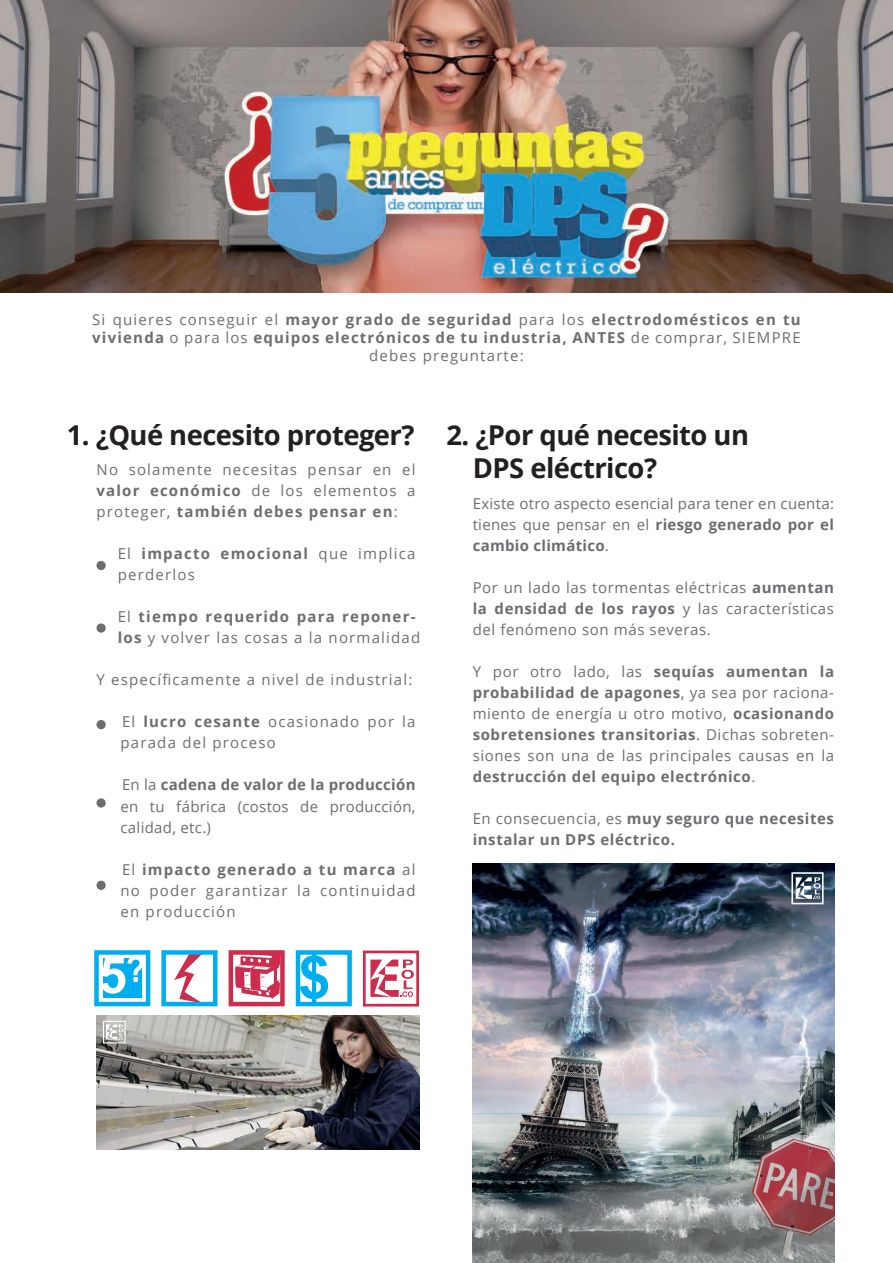
<style>
.page{position:relative;width:893px;height:1263px;background:#fff}
.page>*{position:absolute;margin:0;border:0;box-sizing:border-box;transform-origin:0 0}
.t1{font:700 27.45px/32.8px "Open Sans";letter-spacing:-.02em;color:#231f20}
.t2{font:15px/21px "Open Sans";letter-spacing:.06em;color:#6c6d70;text-align:justify}
.t3{font:15px/21px "Open Sans";letter-spacing:.08em;color:#6c6d70}
.t4{font:700 15px/18px "Open Sans";letter-spacing:.08em;color:#6c6d70;text-align:center}
.t5{font:700 15px/21px "Open Sans";letter-spacing:.04em;color:#6c6d70}
.s1{font-weight:400}
.s2{font-weight:700}
</style>
<div class="page">
<img style="left:473px;top:864px;width:361px;height:399px">
<svg style="left:174px;top:955px;width:27px;height:46px"></svg>
<div style="left:161px;top:950px;width:57px;height:56px;border:4px solid #00aeef"></div>
<div style="left:94px;top:950px;width:56px;height:56px;border:4px solid #00aeef"></div>
<div style="left:103px;top:958px;width:39px;height:39px;background:#00aeef"></div>
<svg style="left:103px;top:958px;width:39px;height:36px"></svg>
<div style="left:296px;top:950px;width:56px;height:56px;border:4px solid #00aeef"></div>
<svg style="left:300px;top:953px;width:28px;height:51px"></svg>
<div style="left:229px;top:950px;width:56px;height:56px;border:4px solid #cd2c4c"></div>
<svg style="left:235px;top:951px;width:45px;height:47px"></svg>
<svg style="left:363px;top:950px;width:56px;height:56px"></svg>
<svg style="left:791px;top:872px;width:33px;height:32px"></svg>
<div style="left:96px;top:720px;width:10px;height:9px;background:#6c6d70;border-radius:50%"></div>
<svg style="left:96px;top:623px;width:10px;height:10px"></svg>
<div style="left:96px;top:561px;width:10px;height:9px;background:#6c6d70;border-radius:50%"></div>
<div style="left:96px;top:798px;width:10px;height:9px;background:#6c6d70;border-radius:50%"></div>
<div style="left:96px;top:881px;width:10px;height:9px;background:#6c6d70;border-radius:50%"></div>
<img style="left:96px;top:1015px;width:323px;height:135px">
<svg style="left:103px;top:1021px;width:23px;height:22px"></svg>
<img style="left:0;top:0;width:893px;height:292px">
<p class="t4" style="left:92px;top:310px;width:710px"><span class="s1">Si quieres conseguir el</span> mayor grado de seguridad <span class="s1">para los</span> electrodomésticos en tu vivienda <span class="s1">o para los</span> equipos electrónicos de tu industria, ANTES <span class="s1">de comprar, SIEMPRE debes preguntarte:</span></p>
<h1 class="t1" style="left:67px;top:418px;width:349px">1. ¿Qué necesito proteger?</h1>
<p class="t2" style="left:96px;top:459px;width:321px">No solamente necesitas pensar en el <span class="s2">valor económico</span> de los elementos a proteger, <span class="s2">también debes pensar en</span>:</p>
<p class="t3" style="left:118px;top:543px;width:299px">El <span class="s2">impacto emocional</span> que implica perderlos</p>
<p class="t3" style="left:118px;top:606px;width:304px">El <span class="s2">tiempo requerido para reponer&shy;los</span> y volver las cosas a la normalidad</p>
<p class="t3" style="left:96px;top:669px;width:317px">Y específicamente a nivel de industrial:</p>
<p class="t3" style="left:120px;top:711px;width:297px">El <span class="s2">lucro cesante</span> ocasionado por la parada del proceso</p>
<p class="t2" style="left:120px;top:774px;width:297px">En la <span class="s2">cadena de valor de la producción </span>en tu fábrica (costos de producción, calidad, etc.)</p>
<p class="t2" style="left:120px;top:858px;width:297px">El <span class="s2">impacto generado a tu marca</span> al no poder garantizar la continuidad en producción</p>
<h1 class="t1" style="left:473px;top:418px;width:278px;text-indent:-26px">2. ¿Por qué necesito un<br>DPS eléctrico?</h1>
<p class="t2" style="left:473px;top:493px;width:363px">Existe otro aspecto esencial para tener en cuenta: tienes que pensar en el <span class="s2">riesgo generado por el cambio climático</span>.</p>
<p class="t2" style="left:473px;top:577px;width:363px">Por un lado las tormentas eléctricas <span class="s2">aumentan la densidad de los rayos</span> y las características del fenómeno son más severas.</p>
<p class="t2" style="left:473px;top:661px;width:363px">Y por otro lado, las <span class="s2">sequías aumentan la probabilidad de apagones</span>, ya sea por raciona&shy;miento de energía u otro motivo, <span class="s2">ocasionando sobretensiones transitorias</span>. Dichas sobreten&shy;siones son una de las principales causas en la <span class="s2">destrucción del equipo electrónico</span>.</p>
<p class="t5" style="left:473px;top:808px;width:363px"><span class="s1">En consecuencia, es</span> muy seguro que necesites instalar un DPS eléctrico.</p>
</div>
